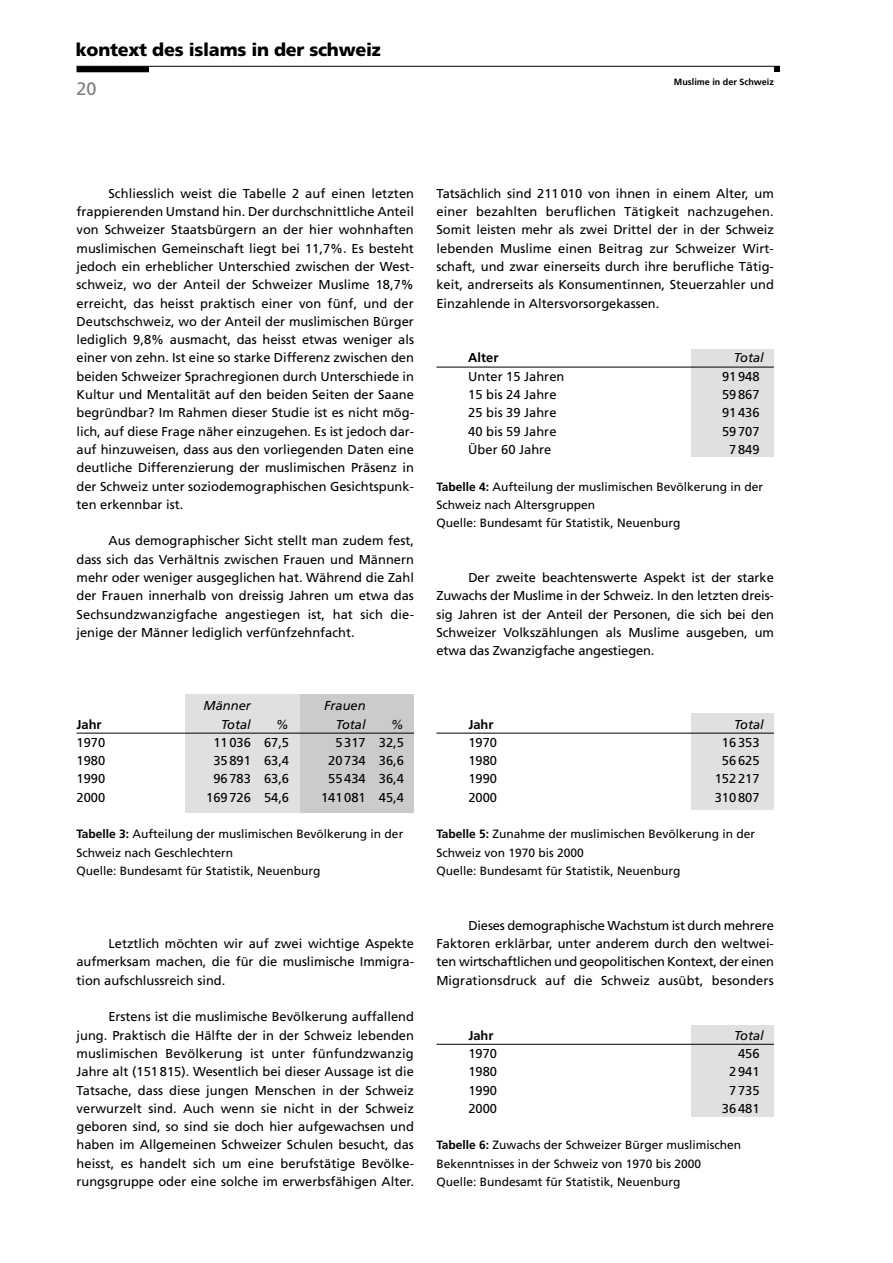
<style>
.page{position:relative;width:893px;height:1263px;background:#fff}
.page>*{position:absolute;margin:0;border:0;box-sizing:border-box;transform-origin:0 0}
.kapitel_li{font:900 18px "Frutiger";letter-spacing:-.015em;color:#000}
.t1{font:18px "Frutiger";color:#7c7c7c}
.fliesstext{font:12.9px/18.3px "Frutiger";color:#000;text-align:justify}
.fliesstext_Franz{font:12.9px "Frutiger";color:#000}
.t2{font:italic 12.9px "Frutiger";color:#000}
.t3{font:700 12.9px "Frutiger";color:#000}
.fliesstext-2{font:12px/18.3px "Frutiger";color:#000}
.t4{font:700 9px "Frutiger";color:#000}
.s1{font-weight:700}
</style>
<div class="page">
<div style="left:77px;top:66px;width:72px;height:6px;background:#000"></div>
<svg style="left:774px;top:67px;width:6px;height:5px"></svg>
<hr style="left:77px;top:66px;width:703px;height:1px;background:#000">
<div style="left:692px;top:1025px;width:82px;height:92px;background:#e0e0e0"></div>
<div style="left:692px;top:349px;width:82px;height:108px;background:#e0e0e0"></div>
<hr style="left:436px;top:367px;width:338px;height:1px;background:#000">
<div style="left:692px;top:713px;width:82px;height:97px;background:#e0e0e0"></div>
<hr style="left:436px;top:733px;width:338px;height:1px;background:#000">
<hr style="left:436px;top:1044px;width:338px;height:1px;background:#000">
<div style="left:299px;top:694px;width:115px;height:119px;background:#cbcbcb"></div>
<div style="left:185px;top:694px;width:115px;height:119px;background:#e0e0e0"></div>
<hr style="left:77px;top:733px;width:337px;height:1px;background:#000">
<p class="kapitel_li" style="left:76px;top:39px;width:306px">kontext des islams in der schweiz</p>
<h1 class="t1" style="left:77px;top:78px;width:22px">20</h1>
<p class="t4" style="left:674px;top:77px;width:102px">Muslime in der Schweiz</p>
<p class="fliesstext" style="left:77px;top:184px;width:339px;text-indent:32px">Schliesslich weist die Tabelle 2 auf einen letzten frappierenden Umstand hin. Der durchschnittliche Anteil von Schweizer Staatsbürgern an der hier wohnhaften muslimischen Gemeinschaft liegt bei 11,7%. Es besteht jedoch ein erheblicher Unterschied zwischen der West&shy;schweiz, wo der Anteil der Schweizer Muslime 18,7% erreicht, das heisst praktisch einer von fünf, und der Deutschschweiz, wo der Anteil der muslimischen Bürger lediglich 9,8% ausmacht, das heisst etwas weniger als einer von zehn. Ist eine so starke Differenz zwischen den beiden Schweizer Sprachregionen durch Unterschiede in Kultur und Mentalität auf den beiden Seiten der Saane begründbar? Im Rahmen dieser Studie ist es nicht mög&shy;lich, auf diese Frage näher einzugehen. Es ist jedoch dar&shy;auf hinzuweisen, dass aus den vorliegenden Daten eine deutliche Differenzierung der muslimischen Präsenz in der Schweiz unter soziodemographischen Gesichtspunk&shy;ten erkennbar ist.</p>
<p class="fliesstext" style="left:77px;top:532px;width:339px;text-indent:32px">Aus demographischer Sicht stellt man zudem fest, dass sich das Verhältnis zwischen Frauen und Männern mehr oder weniger ausgeglichen hat. Während die Zahl der Frauen innerhalb von dreissig Jahren um etwa das Sechsundzwanzigfache angestiegen ist, hat sich die&shy;jenige der Männer lediglich verfünfzehnfacht.</p>
<p class="t2" style="left:204px;top:698px;width:49px">Männer</p>
<p class="t2" style="left:324px;top:698px;width:43px">Frauen</p>
<p class="t3" style="left:77px;top:716px;width:27px">Jahr</p>
<p class="t2" style="left:221px;top:716px;width:31px">Total</p>
<p class="t2" style="left:276px;top:716px;width:14px">%</p>
<p class="t2" style="left:336px;top:716px;width:31px">Total</p>
<p class="t2" style="left:391px;top:716px;width:14px">%</p>
<p class="fliesstext_Franz" style="left:77px;top:735px;width:30px">1970</p>
<p class="fliesstext_Franz" style="left:213px;top:735px;width:77px">11036 67,5</p>
<p class="fliesstext_Franz" style="left:335px;top:735px;width:70px">5317 32,5</p>
<p class="fliesstext_Franz" style="left:77px;top:753px;width:30px">1980</p>
<p class="fliesstext_Franz" style="left:213px;top:753px;width:77px">35891 63,4</p>
<p class="fliesstext_Franz" style="left:328px;top:753px;width:77px">20734 36,6</p>
<p class="fliesstext_Franz" style="left:77px;top:771px;width:30px">1990</p>
<p class="fliesstext_Franz" style="left:213px;top:771px;width:77px">96783 63,6</p>
<p class="fliesstext_Franz" style="left:328px;top:771px;width:77px">55434 36,4</p>
<p class="fliesstext_Franz" style="left:77px;top:790px;width:30px">2000</p>
<p class="fliesstext_Franz" style="left:206px;top:790px;width:84px">169726 54,6</p>
<p class="fliesstext_Franz" style="left:321px;top:790px;width:84px">141081 45,4</p>
<p class="fliesstext-2" style="left:77px;top:825px;width:328px"><span class="s1">Tabelle 3:</span> Aufteilung der muslimischen Bevölkerung in der<br>Schweiz nach Geschlechtern<br>Quelle: Bundesamt für Statistik, Neuenburg</p>
<p class="fliesstext" style="left:77px;top:934px;width:339px;text-indent:32px">Letztlich möchten wir auf zwei wichtige Aspekte aufmerksam machen, die für die muslimische Immigra&shy;tion aufschlussreich sind.</p>
<p class="fliesstext" style="left:77px;top:1007px;width:339px;text-indent:32px">Erstens ist die muslimische Bevölkerung auffallend jung. Praktisch die Hälfte der in der Schweiz lebenden muslimischen Bevölkerung ist unter fünfundzwanzig Jahre alt (151 815). Wesentlich bei dieser Aussage ist die Tatsache, dass diese jungen Menschen in der Schweiz verwurzelt sind. Auch wenn sie nicht in der Schweiz geboren sind, so sind sie doch hier aufgewachsen und haben im Allgemeinen Schweizer Schulen besucht, das heisst, es handelt sich um eine berufstätige Bevölke&shy;rungsgruppe oder eine solche im erwerbsfähigen Alter.</p>
<p class="fliesstext" style="left:436px;top:184px;width:339px">Tatsächlich sind 211 010 von ihnen in einem Alter, um einer bezahlten beruflichen Tätigkeit nachzugehen.<br>Somit leisten mehr als zwei Drittel der in der Schweiz lebenden Muslime einen Beitrag zur Schweizer Wirt&shy;schaft, und zwar einerseits durch ihre berufliche Tätig&shy;keit, andrerseits als Konsumentinnen, Steuerzahler und Einzahlende in Altersvorsorgekassen.</p>
<p class="t3" style="left:468px;top:350px;width:32px">Alter</p>
<p class="t2" style="left:734px;top:350px;width:31px">Total</p>
<p class="fliesstext_Franz" style="left:468px;top:369px;width:98px">Unter 15 Jahren</p>
<p class="fliesstext_Franz" style="left:722px;top:369px;width:39px">91948</p>
<p class="fliesstext_Franz" style="left:468px;top:387px;width:90px">15 bis 24 Jahre</p>
<p class="fliesstext_Franz" style="left:722px;top:387px;width:39px">59867</p>
<p class="fliesstext_Franz" style="left:468px;top:405px;width:90px">25 bis 39 Jahre</p>
<p class="fliesstext_Franz" style="left:722px;top:405px;width:39px">91436</p>
<p class="fliesstext_Franz" style="left:468px;top:424px;width:90px">40 bis 59 Jahre</p>
<p class="fliesstext_Franz" style="left:722px;top:424px;width:39px">59707</p>
<p class="fliesstext_Franz" style="left:468px;top:442px;width:85px">Über 60 Jahre</p>
<p class="fliesstext_Franz" style="left:729px;top:442px;width:32px">7849</p>
<p class="fliesstext-2" style="left:436px;top:477px;width:328px"><span class="s1">Tabelle 4:</span> Aufteilung der muslimischen Bevölkerung in der<br>Schweiz nach Altersgruppen<br>Quelle: Bundesamt für Statistik, Neuenburg</p>
<p class="fliesstext" style="left:436px;top:568px;width:339px;text-indent:32px">Der zweite beachtenswerte Aspekt ist der starke Zuwachs der Muslime in der Schweiz. In den letzten dreis&shy;sig Jahren ist der Anteil der Personen, die sich bei den Schweizer Volkszählungen als Muslime ausgeben, um etwa das Zwanzigfache angestiegen.</p>
<p class="t3" style="left:468px;top:716px;width:27px">Jahr</p>
<p class="t2" style="left:734px;top:716px;width:31px">Total</p>
<p class="fliesstext_Franz" style="left:468px;top:735px;width:30px">1970</p>
<p class="fliesstext_Franz" style="left:722px;top:735px;width:39px">16 353</p>
<p class="fliesstext_Franz" style="left:468px;top:753px;width:30px">1980</p>
<p class="fliesstext_Franz" style="left:722px;top:753px;width:39px">56 625</p>
<p class="fliesstext_Franz" style="left:468px;top:771px;width:30px">1990</p>
<p class="fliesstext_Franz" style="left:715px;top:771px;width:46px">152 217</p>
<p class="fliesstext_Franz" style="left:468px;top:790px;width:30px">2000</p>
<p class="fliesstext_Franz" style="left:715px;top:790px;width:46px">310 807</p>
<p class="fliesstext-2" style="left:436px;top:825px;width:320px"><span class="s1">Tabelle 5:</span> Zunahme der muslimischen Bevölkerung in der<br>Schweiz von 1970 bis 2000<br>Quelle: Bundesamt für Statistik, Neuenburg</p>
<p class="fliesstext" style="left:436px;top:916px;width:339px;text-indent:32px">Dieses demographische Wachstum ist durch mehrere Faktoren erklärbar, unter anderem durch den weltwei&shy;ten wirtschaftlichen und geopolitischen Kontext, der einen Migrationsdruck auf die Schweiz ausübt, besonders</p>
<p class="t3" style="left:468px;top:1027px;width:27px">Jahr</p>
<p class="t2" style="left:734px;top:1028px;width:31px">Total</p>
<p class="fliesstext_Franz" style="left:468px;top:1046px;width:30px">1970</p>
<p class="fliesstext_Franz" style="left:738px;top:1046px;width:23px">456</p>
<p class="fliesstext_Franz" style="left:468px;top:1064px;width:30px">1980</p>
<p class="fliesstext_Franz" style="left:729px;top:1064px;width:32px">2 941</p>
<p class="fliesstext_Franz" style="left:468px;top:1082px;width:30px">1990</p>
<p class="fliesstext_Franz" style="left:729px;top:1082px;width:32px">7 735</p>
<p class="fliesstext_Franz" style="left:468px;top:1101px;width:30px">2000</p>
<p class="fliesstext_Franz" style="left:722px;top:1101px;width:39px">36 481</p>
<p class="fliesstext-2" style="left:436px;top:1136px;width:306px"><span class="s1">Tabelle 6:</span> Zuwachs der Schweizer Bürger muslimischen<br>Bekenntnisses in der Schweiz von 1970 bis 2000<br>Quelle: Bundesamt für Statistik, Neuenburg</p>
</div>
